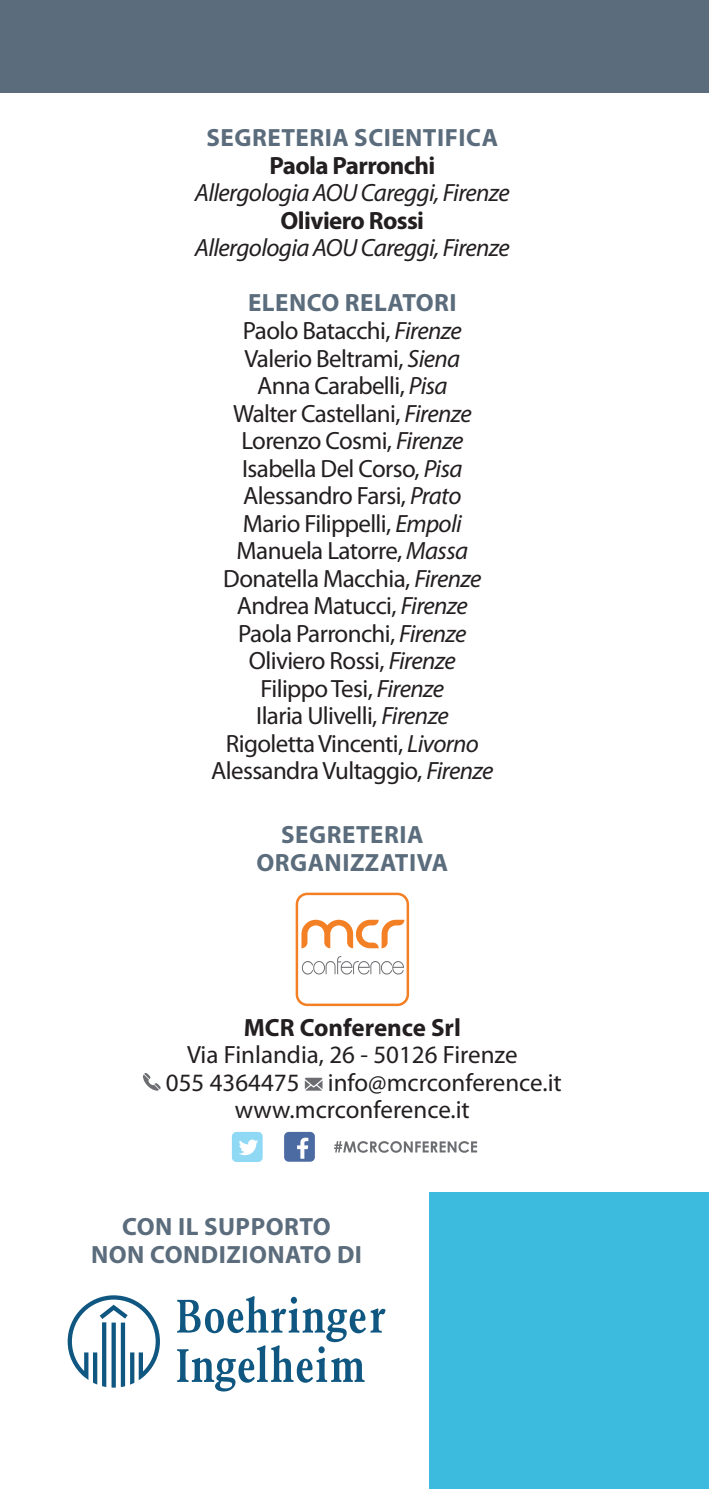
<style>
.page{position:relative;width:709px;height:1489px;background:#fff}
.page>*{position:absolute;margin:0;border:0;box-sizing:border-box;transform-origin:0 0}
.t1{font:25px "Myriad Pro";letter-spacing:-.025em;color:#231f20}
.t2{font:700 25px "Myriad Pro";letter-spacing:.02em;color:#5b6c7c}
.t3{font:25px "Myriad Pro";color:#231f20}
.t4{font:italic 25px "Myriad Pro";letter-spacing:-.025em;color:#231f20}
.t5{font:700 25px "Myriad Pro";letter-spacing:-.025em;color:#231f20}
.t6{font:700 25px "Myriad Pro";color:#231f20}
.s1{font-style:italic}
</style>
<div class="page">
<svg style="left:334px;top:1141px;width:143px;height:11px"></svg>
<div style="left:284px;top:1131px;width:31px;height:30px;background:#4d6ba3;border-radius:5px"></div>
<svg style="left:297px;top:1137px;width:11px;height:21px"></svg>
<div style="left:232px;top:1131px;width:31px;height:30px;background:#8fd9f5;border-radius:5px"></div>
<svg style="left:239px;top:1139px;width:19px;height:16px"></svg>
<svg style="left:143px;top:1073px;width:18px;height:17px"></svg>
<svg style="left:305px;top:1077px;width:17px;height:13px"></svg>
<svg style="left:296px;top:892px;width:113px;height:114px"></svg>
<div style="left:0;top:0;width:709px;height:93px;background:#5b6c7c"></div>
<svg style="left:68px;top:1295px;width:92px;height:92px"></svg>
<svg style="left:177px;top:1296px;width:208px;height:95px"></svg>
<div style="left:429px;top:1192px;width:280px;height:296px;background:#3cbbde"></div>
<p class="t2" style="left:207px;top:122px;width:293px">SEGRETERIA SCIENTIFICA</p>
<p class="t5" style="left:269px;top:149px;width:167px">Paola Parronchi</p>
<p class="t4" style="left:195px;top:177px;width:316px">Allergologia AOU Careggi, Firenze</p>
<p class="t5" style="left:280px;top:204px;width:145px">Oliviero Rossi</p>
<p class="t4" style="left:195px;top:232px;width:316px">Allergologia AOU Careggi, Firenze</p>
<p class="t2" style="left:248px;top:287px;width:210px">ELENCO RELATORI</p>
<p class="t1" style="left:243px;top:317px;width:220px">Paolo Batacchi, <span class="s1">Firenze</span></p>
<p class="t1" style="left:244px;top:344px;width:217px">Valerio Beltrami, <span class="s1">Siena</span></p>
<p class="t1" style="left:257px;top:372px;width:192px">Anna Carabelli, <span class="s1">Pisa</span></p>
<p class="t1" style="left:233px;top:399px;width:240px">Walter Castellani, <span class="s1">Firenze</span></p>
<p class="t1" style="left:241px;top:427px;width:223px">Lorenzo Cosmi, <span class="s1">Firenze</span></p>
<p class="t1" style="left:242px;top:454px;width:222px">Isabella Del Corso, <span class="s1">Pisa</span></p>
<p class="t1" style="left:243px;top:482px;width:220px">Alessandro Farsi, <span class="s1">Prato</span></p>
<p class="t1" style="left:243px;top:509px;width:220px">Mario Filippelli, <span class="s1">Empoli</span></p>
<p class="t1" style="left:237px;top:537px;width:233px">Manuela Latorre, <span class="s1">Massa</span></p>
<p class="t1" style="left:223px;top:564px;width:260px">Donatella Macchia, <span class="s1">Firenze</span></p>
<p class="t1" style="left:237px;top:592px;width:233px">Andrea Matucci, <span class="s1">Firenze</span></p>
<p class="t1" style="left:238px;top:619px;width:230px">Paola Parronchi, <span class="s1">Firenze</span></p>
<p class="t1" style="left:249px;top:647px;width:208px">Oliviero Rossi, <span class="s1">Firenze</span></p>
<p class="t1" style="left:261px;top:674px;width:185px">Filippo Tesi, <span class="s1">Firenze</span></p>
<p class="t1" style="left:256px;top:702px;width:194px">Ilaria Ulivelli, <span class="s1">Firenze</span></p>
<p class="t1" style="left:226px;top:729px;width:254px">Rigoletta Vincenti, <span class="s1">Livorno</span></p>
<p class="t1" style="left:211px;top:757px;width:284px">Alessandra Vultaggio, <span class="s1">Firenze</span></p>
<p class="t2" style="left:281px;top:818px;width:144px">SEGRETERIA</p>
<p class="t2" style="left:256px;top:845px;width:193px">ORGANIZZATIVA</p>
<p class="t6" style="left:244px;top:1010px;width:219px">MCR Conference Srl</p>
<p class="t3" style="left:187px;top:1041px;width:332px">Via Finlandia, 26 - 50126 Firenze</p>
<p class="t3" style="left:166px;top:1068px;width:397px">055 4364475 info@mcrconference.it</p>
<p class="t3" style="left:235px;top:1096px;width:237px">www.mcrconference.it</p>
<p class="t2" style="left:122px;top:1210px;width:210px">CON IL SUPPORTO</p>
<p class="t2" style="left:91px;top:1237px;width:272px">NON CONDIZIONATO DI</p>
</div>
